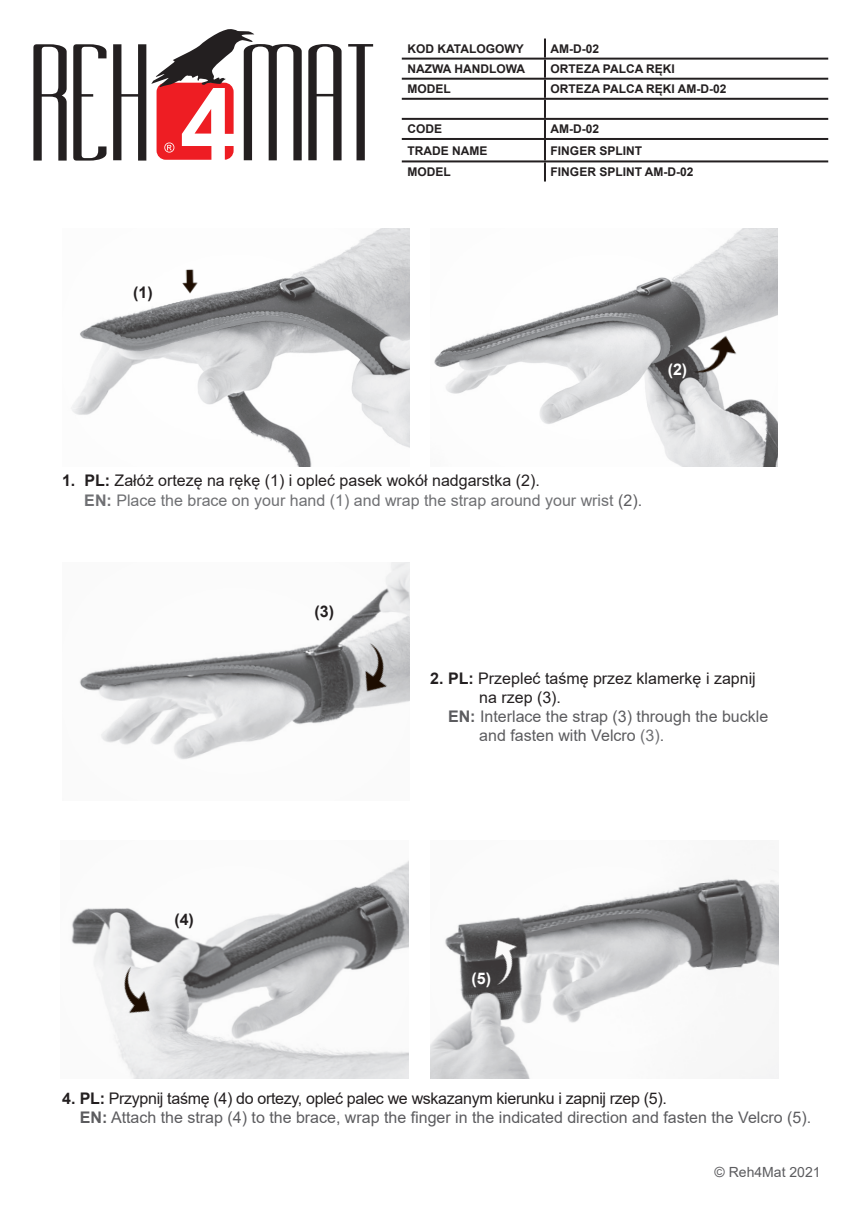
<style>
.page{position:relative;width:862px;height:1214px;background:#fff}
.page>*{position:absolute;margin:0;border:0;box-sizing:border-box;transform-origin:0 0}
.t1{font:16px "Arial";color:#5c5c5f}
.t2{font:16px "Arial";color:#231f20}
.t3{font:16px "Arial";letter-spacing:-.02em;color:#231f20}
.t4{font:16px "Arial";color:#6f7073}
.t5{font:700 16px "Arial";color:#231f20}
.t6{font:700 16px "Arial";color:#fff}
.t7{font:14px "Arial";color:#5c5c5f}
.t8{font:700 12px "Arial";color:#231f20}
.s1{font-weight:700}
.s2{color:#5c5c5f}
.s3{color:#6f7073}
</style>
<div class="page">
<hr style="left:402px;top:58px;width:143px;height:2px;background:#231f20">
<hr style="left:545px;top:58px;width:283px;height:2px;background:#231f20">
<hr style="left:402px;top:78px;width:143px;height:2px;background:#231f20">
<hr style="left:545px;top:78px;width:283px;height:2px;background:#231f20">
<hr style="left:402px;top:98px;width:143px;height:2px;background:#231f20">
<hr style="left:545px;top:98px;width:283px;height:2px;background:#231f20">
<hr style="left:402px;top:118px;width:143px;height:2px;background:#231f20">
<hr style="left:545px;top:118px;width:283px;height:2px;background:#231f20">
<svg style="left:544px;top:39px;width:2px;height:99px"></svg>
<hr style="left:402px;top:138px;width:143px;height:2px;background:#231f20">
<hr style="left:545px;top:138px;width:283px;height:2px;background:#231f20">
<hr style="left:544px;top:140px;width:2px;height:20px;background:#231f20">
<hr style="left:402px;top:160px;width:143px;height:2px;background:#231f20">
<hr style="left:545px;top:160px;width:283px;height:2px;background:#231f20">
<svg style="left:544px;top:162px;width:2px;height:19px"></svg>
<div style="left:62px;top:227px;width:350px;height:241px;background:#231f20;opacity:.02"></div>
<img style="left:173px;top:265px;width:30px;height:29px">
<div style="left:59px;top:839px;width:351px;height:241px;background:#231f20;opacity:.02"></div>
<div style="left:62px;top:561px;width:350px;height:241px;background:#231f20;opacity:.02"></div>
<img style="left:341px;top:635px;width:71px;height:71px">
<img style="left:98px;top:959px;width:71px;height:71px">
<svg style="left:33px;top:29px;width:340px;height:131px"></svg>
<div style="left:430px;top:227px;width:350px;height:241px;background:#231f20;opacity:.02"></div>
<img style="left:688px;top:327px;width:60px;height:58px">
<div style="left:430px;top:838px;width:350px;height:242px;background:#231f20;opacity:.02"></div>
<svg style="left:470px;top:930px;width:69px;height:58px;background:#747374"></svg>
<p class="t5" style="left:133px;top:281px;width:21px">(1)</p>
<p class="t8" style="left:407px;top:40px;width:118px">KOD KATALOGOWY</p>
<p class="t8" style="left:550px;top:40px;width:50px">AM-D-02</p>
<p class="t8" style="left:407px;top:60px;width:119px">NAZWA HANDLOWA</p>
<p class="t8" style="left:550px;top:60px;width:126px">ORTEZA PALCA RĘKI</p>
<p class="t8" style="left:407px;top:80px;width:45px">MODEL</p>
<p class="t8" style="left:550px;top:80px;width:177px">ORTEZA PALCA RĘKI AM-D-02</p>
<p class="t8" style="left:407px;top:121px;width:36px">CODE</p>
<p class="t8" style="left:550px;top:121px;width:50px">AM-D-02</p>
<p class="t8" style="left:407px;top:142px;width:81px">TRADE NAME</p>
<p class="t8" style="left:550px;top:142px;width:93px">FINGER SPLINT</p>
<p class="t8" style="left:407px;top:163px;width:45px">MODEL</p>
<p class="t8" style="left:550px;top:163px;width:144px">FINGER SPLINT AM-D-02</p>
<p class="t6" style="left:668px;top:358px;width:21px">(2)</p>
<p class="t2" style="left:62px;top:469px;width:479px"><span class="s1">1. PL:</span> Załóż ortezę na rękę (1) i opleć pasek wokół nadgarstka (2).</p>
<p class="t4" style="left:84px;top:489px;width:559px"><span class="s1">EN:</span> Place the brace on your hand (1) and wrap the strap around your wrist <span class="s2">(2).</span></p>
<p class="t5" style="left:174px;top:908px;width:21px">(4)</p>
<p class="t5" style="left:314px;top:600px;width:21px">(3)</p>
<p class="t2" style="left:430px;top:667px;width:327px"><span class="s1">2. PL:</span> Przepleć taśmę przez klamerkę i zapnij</p>
<p class="t2" style="left:479px;top:686px;width:83px">na rzep (3).</p>
<p class="t1" style="left:448px;top:705px;width:322px"><span class="s1">EN:</span> Interlace the strap (3) through the buckle</p>
<p class="t1" style="left:479px;top:724px;width:186px">and fasten with Velcro <span class="s3">(3)</span>.</p>
<p class="t6" style="left:471px;top:967px;width:21px">(5)</p>
<p class="t3" style="left:62px;top:1086px;width:606px"><span class="s1">4. PL:</span> Przypnij taśmę (4) do ortezy, opleć palec we wskazanym kierunku i zapnij rzep (5).</p>
<p class="t1" style="left:80px;top:1106px;width:733px"><span class="s1">EN:</span> Attach the strap (4) to the brace, wrap the finger in the indicated direction and fasten the Velcro (5).</p>
<p class="t7" style="left:714px;top:1161px;width:108px">© Reh4Mat 2021</p>
</div>
